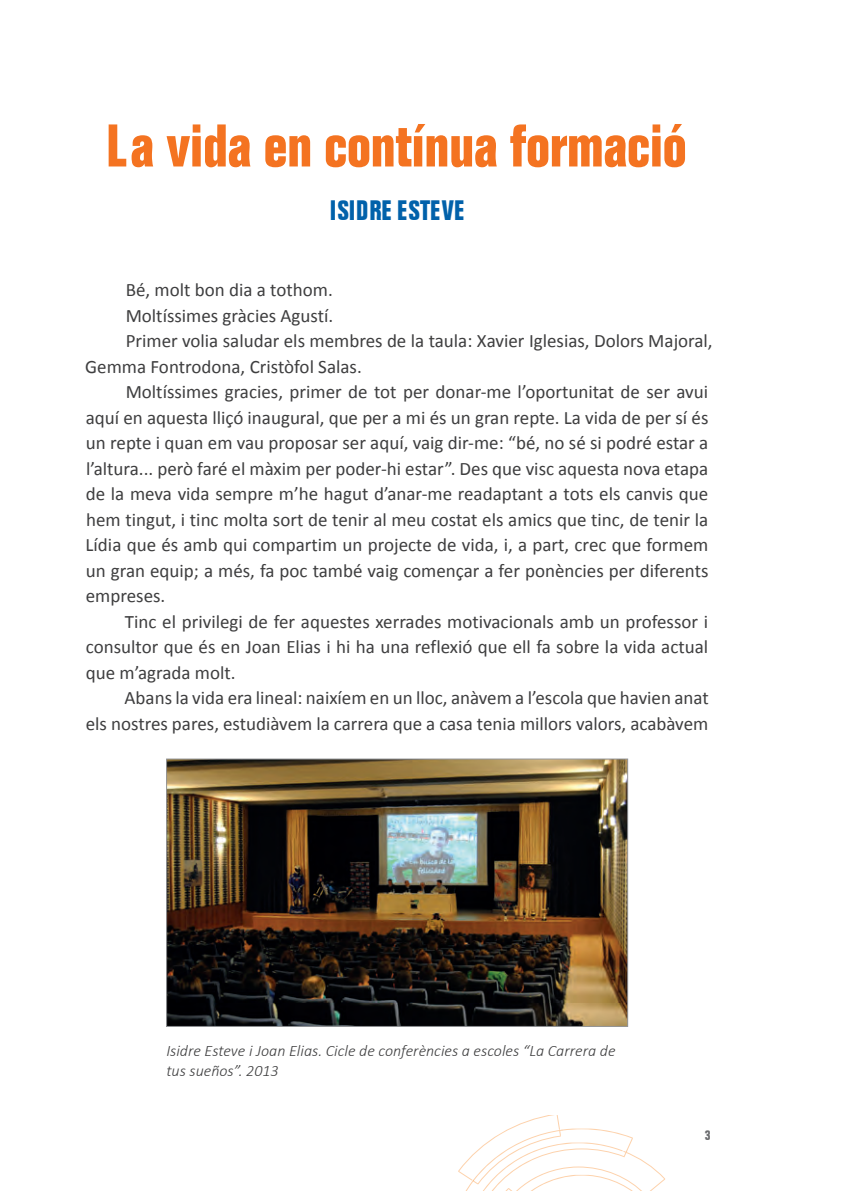
<style>
.page{position:relative;width:851px;height:1191px;background:#fff}
.page>*{position:absolute;margin:0;border:0;box-sizing:border-box;transform-origin:0 0}
.t1{font:60px "Fold Mdrn Con DB Normal";color:#f47321}
.t2{font:28px "Fold Mdrn Con DB Normal";letter-spacing:.015em;color:#0161aa}
.t3{font:19px "Calibri";color:#3e3e3f}
.t4{font:italic 300 16px/20px "Calibri";color:#3e3e3f}
.t5{font:14px "Fold Mdrn Con DB Normal";color:#6c6d70}
</style>
<div class="page">
<svg style="left:458px;top:1115px;width:207px;height:76px"></svg>
<img style="left:168px;top:760px;width:457px;height:264px">
<div style="left:166px;top:758px;width:461px;height:268px;border:1px solid #939598"></div>
<h1 class="t1" style="left:106px;top:113px;width:581px">La vida en contínua formació</h1>
<h2 class="t2" style="left:330px;top:195px;width:136px">ISIDRE ESTEVE</h2>
<p class="t3" style="left:126px;top:278px;width:208px">Bé, molt bon dia a tothom.</p>
<p class="t3" style="left:126px;top:303px;width:209px">Moltíssimes gràcies Agustí.</p>
<p class="t3" style="left:126px;top:329px;width:588px">Primer volia saludar els membres de la taula: Xavier Iglesias, Dolors Majoral,</p>
<p class="t3" style="left:85px;top:354px;width:278px">Gemma Fontrodona, Cristòfol Salas.</p>
<p class="t3" style="left:126px;top:380px;width:584px">Moltíssimes gracies, primer de tot per donar-me l’oportunitat de ser avui</p>
<p class="t3" style="left:86px;top:405px;width:624px">aquí en aquesta lliçó inaugural, que per a mi és un gran repte. La vida de per sí és</p>
<p class="t3" style="left:86px;top:431px;width:624px">un repte i quan em vau proposar ser aquí, vaig dir-me: “bé, no sé si podré estar a</p>
<p class="t3" style="left:86px;top:456px;width:623px">l’altura... però faré el màxim per poder-hi estar”. Des que visc aquesta nova etapa</p>
<p class="t3" style="left:86px;top:482px;width:624px">de la meva vida sempre m’he hagut d’anar-me readaptant a tots els canvis que</p>
<p class="t3" style="left:86px;top:507px;width:623px">hem tingut, i tinc molta sort de tenir al meu costat els amics que tinc, de tenir la</p>
<p class="t3" style="left:86px;top:533px;width:624px">Lídia que és amb qui compartim un projecte de vida, i, a part, crec que formem</p>
<p class="t3" style="left:86px;top:558px;width:624px">un gran equip; a més, fa poc també vaig començar a fer ponències per diferents</p>
<p class="t3" style="left:86px;top:584px;width:81px">empreses.</p>
<p class="t3" style="left:125px;top:609px;width:584px">Tinc el privilegi de fer aquestes xerrades motivacionals amb un professor i</p>
<p class="t3" style="left:86px;top:635px;width:623px">consultor que és en Joan Elias i hi ha una reflexió que ell fa sobre la vida actual</p>
<p class="t3" style="left:86px;top:660px;width:151px">que m’agrada molt.</p>
<p class="t3" style="left:125px;top:686px;width:585px">Abans la vida era lineal: naixíem en un lloc, anàvem a l’escola que havien anat</p>
<p class="t3" style="left:86px;top:711px;width:624px">els nostres pares, estudiàvem la carrera que a casa tenia millors valors, acabàvem</p>
<p class="t4" style="left:166px;top:1040px;width:450px">Isidre Esteve i Joan Elias. Cicle de conferències a escoles “La Carrera de tus sueños”. 2013</p>
<p class="t5" style="left:704px;top:1127px;width:7px">3</p>
</div>
